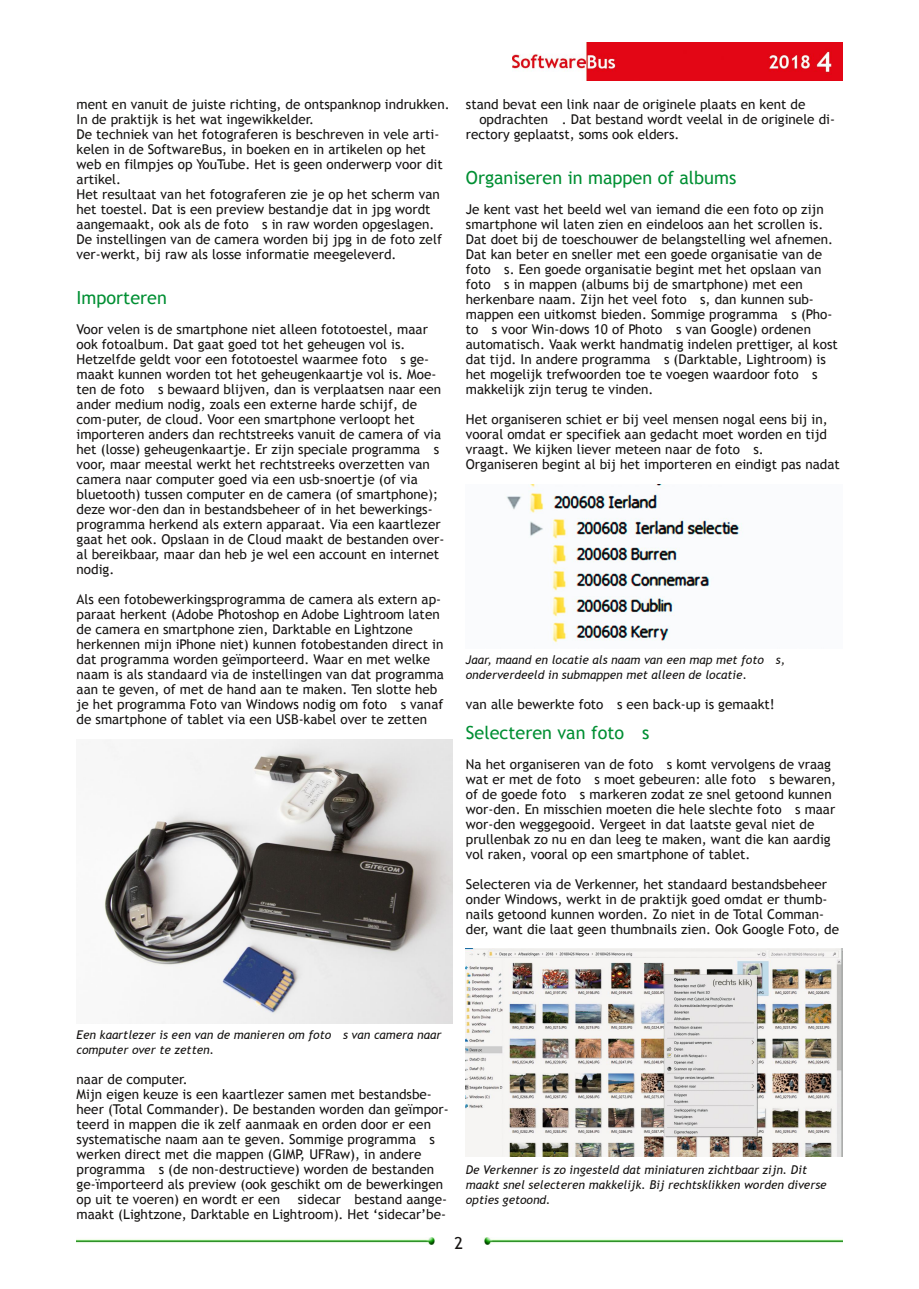
<style>
.page{position:relative;width:919px;height:1289px;background:#fff}
.page>*{position:absolute;margin:0;border:0;box-sizing:border-box;transform-origin:0 0}
.t1{font:18px "Trebuchet MS";color:#008f33}
.t2{font:16.5px "Trebuchet MS";color:#161413}
.t3{font:13.5px/15px "Trebuchet MS";color:#161413}
.t4{font:italic 12px/15px "Trebuchet MS";color:#161413}
</style>
<div class="page">
<img style="left:512px;top:43px;width:330px;height:38px">
<img style="left:77px;top:1237px;width:358px;height:7px">
<img style="left:484px;top:1237px;width:358px;height:7px">
<img style="left:103px;top:739px;width:350px;height:284px">
<img style="left:506px;top:485px;width:237px;height:158px">
<img style="left:466px;top:948px;width:376px;height:208px">
<p class="t3" style="left:77px;top:96px;width:374px">ment en vanuit de juiste richting, de ontspanknop indrukken.<br>In de praktijk is het wat ingewikkelder.<br>De techniek van het fotograferen is beschreven in vele arti‐ kelen in de SoftwareBus, in boeken en in artikelen op het web en filmpjes op YouTube. Het is geen onderwerp voor dit artikel.<br>Het resultaat van het fotograferen zie je op het scherm van het toestel. Dat is een preview bestandje dat in jpg wordt aangemaakt, ook als de foto s in raw worden opgeslagen.<br>De instellingen van de camera worden bij jpg in de foto zelf ver‐werkt, bij raw als losse informatie meegeleverd.</p>
<h1 class="t1" style="left:77px;top:287px;width:92px">Importeren</h1>
<p class="t3" style="left:77px;top:321px;width:369px">Voor velen is de smartphone niet alleen fototoestel, maar ook fotoalbum. Dat gaat goed tot het geheugen vol is.<br>Hetzelfde geldt voor een fototoestel waarmee foto s ge‐ maakt kunnen worden tot het geheugenkaartje vol is. Moe‐ ten de foto s bewaard blijven, dan is verplaatsen naar een ander medium nodig, zoals een externe harde schijf, de com‐puter, de cloud. Voor een smartphone verloopt het importeren anders dan rechtstreeks vanuit de camera of via het (losse) geheugenkaartje. Er zijn speciale programma s voor, maar meestal werkt het rechtstreeks overzetten van camera naar computer goed via een usb‐snoertje (of via bluetooth) tussen computer en de camera (of smartphone); deze wor‐den dan in bestandsbeheer of in het bewerkings‐ programma herkend als extern apparaat. Via een kaartlezer gaat het ook. Opslaan in de Cloud maakt de bestanden over‐ al bereikbaar, maar dan heb je wel een account en internet nodig.</p>
<p class="t3" style="left:77px;top:591px;width:369px">Als een fotobewerkingsprogramma de camera als extern ap‐ paraat herkent (Adobe Photoshop en Adobe Lightroom laten de camera en smartphone zien, Darktable en Lightzone herkennen mijn iPhone niet) kunnen fotobestanden direct in dat programma worden geïmporteerd. Waar en met welke naam is als standaard via de instellingen van dat programma aan te geven, of met de hand aan te maken. Ten slotte heb je het programma Foto van Windows nodig om foto s vanaf de smartphone of tablet via een USB‐kabel over te zetten</p>
<p class="t3" style="left:466px;top:96px;width:341px">stand bevat een link naar de originele plaats en kent de</p>
<p class="t3" style="left:479px;top:111px;width:357px">opdrachten . Dat bestand wordt veelal in de originele di‐</p>
<p class="t3" style="left:466px;top:126px;width:215px">rectory geplaatst, soms ook elders.</p>
<h1 class="t1" style="left:466px;top:167px;width:272px">Organiseren in mappen of albums</h1>
<p class="t3" style="left:466px;top:201px;width:373px">Je kent vast het beeld wel van iemand die een foto op zijn smartphone wil laten zien en eindeloos aan het scrollen is.<br>Dat doet bij de toeschouwer de belangstelling wel afnemen.<br>Dat kan beter en sneller met een goede organisatie van de foto s. Een goede organisatie begint met het opslaan van foto s in mappen (albums bij de smartphone) met een herkenbare naam. Zijn het veel foto s, dan kunnen sub‐ mappen een uitkomst bieden. Sommige programma s (Pho‐ to s voor Win‐dows 10 of Photo s van Google) ordenen automatisch. Vaak werkt handmatig indelen prettiger, al kost dat tijd. In andere programma s (Darktable, Lightroom) is het mogelijk trefwoorden toe te voegen waardoor foto s makkelijk zijn terug te vinden.</p>
<p class="t3" style="left:466px;top:411px;width:375px">Het organiseren schiet er bij veel mensen nogal eens bij in, vooral omdat er specifiek aan gedacht moet worden en tijd vraagt. We kijken liever meteen naar de foto s.<br>Organiseren begint al bij het importeren en eindigt pas nadat</p>
<p class="t4" style="left:466px;top:652px;width:321px">Jaar, maand en locatie als naam van een map met foto s, onderverdeeld in submappen met alleen de locatie.</p>
<p class="t3" style="left:466px;top:696px;width:310px">van alle bewerkte foto s een back‐up is gemaakt!</p>
<h1 class="t1" style="left:466px;top:722px;width:185px">Selecteren van foto s</h1>
<p class="t3" style="left:466px;top:756px;width:371px">Na het organiseren van de foto s komt vervolgens de vraag wat er met de foto s moet gebeuren: alle foto s bewaren, of de goede foto s markeren zodat ze snel getoond kunnen wor‐den. En misschien moeten die hele slechte foto s maar wor‐den weggegooid. Vergeet in dat laatste geval niet de prullenbak zo nu en dan leeg te maken, want die kan aardig vol raken, vooral op een smartphone of tablet.</p>
<p class="t3" style="left:466px;top:876px;width:375px">Selecteren via de Verkenner, het standaard bestandsbeheer onder Windows, werkt in de praktijk goed omdat er thumb‐ nails getoond kunnen worden. Zo niet in de Total Comman‐ der, want die laat geen thumbnails zien. Ook Google Foto, de</p>
<p class="t4" style="left:77px;top:1027px;width:366px">Een kaartlezer is een van de manieren om foto s van camera naar computer over te zetten.</p>
<p class="t3" style="left:77px;top:1071px;width:373px">naar de computer.<br>Mijn eigen keuze is een kaartlezer samen met bestandsbe‐ heer (Total Commander). De bestanden worden dan geïmpor‐ teerd in mappen die ik zelf aanmaak en orden door er een systematische naam aan te geven. Sommige programma s werken direct met die mappen (GIMP, UFRaw), in andere programma s (de non‐destructieve) worden de bestanden ge‐ïmporteerd als preview (ook geschikt om de bewerkingen op uit te voeren) en wordt er een</p>
<p class="t3" style="left:77px;top:1191px;width:372px;text-align:right">sidecar bestand aange‐<br>maakt (Lightzone, Darktable en Lightroom). Het ‘sidecar’be‐</p>
<p class="t4" style="left:466px;top:1162px;width:362px">De Verkenner is zo ingesteld dat miniaturen zichtbaar zijn. Dit maakt snel selecteren makkelijk. Bij rechtsklikken worden diverse opties getoond.</p>
<p class="t2" style="left:454px;top:1233px;width:10px">2</p>
</div>
